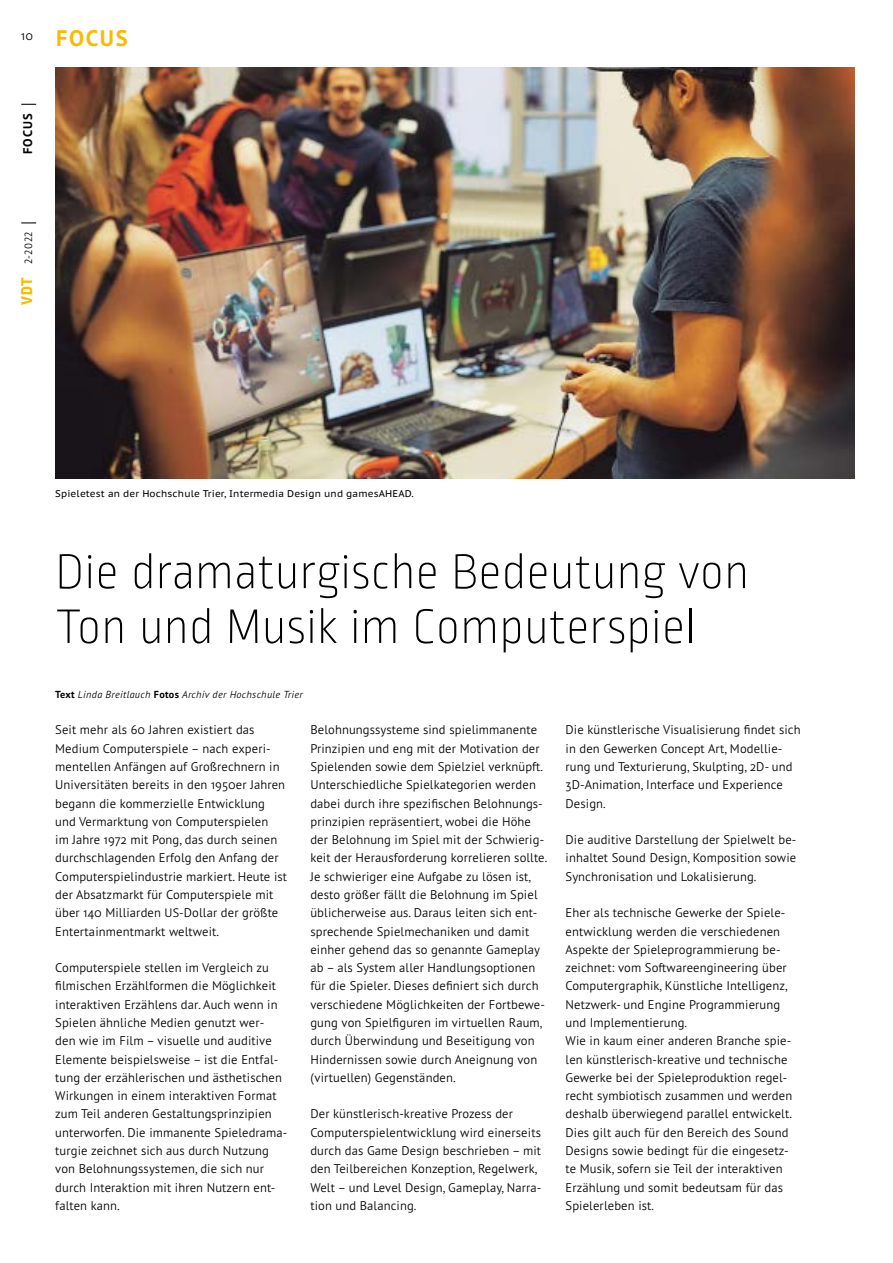
<style>
.page{position:relative;width:893px;height:1263px;background:#fff}
.page>*{position:absolute;margin:0;border:0;box-sizing:border-box;transform-origin:0 0}
.t1{font:200 51px/54.9px "Ropa Sans Pro";color:#000}
.t2{font:700 22.5px "PT Sans Pro";color:#fbba00}
.t3{font:300 12.6px/18.3px "PT Sans Pro";letter-spacing:.01em;color:#000}
.t4{font:700 12.6px "PT Sans Pro";color:#000}
.t5{font:300 10.5px "PT Sans Pro";color:#000}
.t6{font:italic 300 10.2px "PT Sans Pro";letter-spacing:.03em;color:#000}
.t7{font:9.75px "PT Sans Pro Caption";letter-spacing:.015em;color:#000}
.s1{font-family:"Ropa Sans Pro";font-weight:800;font-size:16.5px;color:#fbba00}
.s2{font-weight:700;font-style:normal}
.s3{font-size:12.15px}
</style>
<div class="page">
<img style="left:55px;top:67px;width:800px;height:411px">
<svg style="left:21px;top:222px;width:15px;height:1px"></svg>
<svg style="left:21px;top:104px;width:15px;height:1px"></svg>
<h2 class="t2" style="left:21px;top:24px;width:79px"><sup>10</sup> Focus</h2>
<p class="t4" style="left:19px;top:154px;width:42px;rotate:-90deg">Focus</p>
<p class="t5" style="left:22px;top:305px;width:75px;rotate:-90deg"><span class="s1">VDT</span> 2-2022</p>
<p class="t7" style="left:55px;top:487px;width:360px">Spieletest an der Hochschule Trier, Intermedia Design und gamesAHEAD.</p>
<h1 class="t1" style="left:55px;top:547px;width:695px">Die dramaturgische Bedeutung von<br>Ton und Musik im Computerspiel</h1>
<p class="t6" style="left:55px;top:688px;width:249px"><span class="s2">Text</span> Linda Breitlauch <span class="s2">Fotos</span> Archiv der Hochschule Trier</p>
<p class="t3" style="left:55px;top:720px;width:233px">Seit mehr als 60 Jahren existiert das Medium Computerspiele – nach experi&shy;mentellen Anfängen auf Großrechnern in Universitäten bereits in den 1950er Jahren begann die kommerzielle Entwicklung und Vermarktung von Computerspielen<br>im Jahre 1972 mit Pong, das durch seinen durchschlagenden Erfolg den Anfang der Computerspielindustrie markiert. Heute ist der Absatzmarkt für Computerspiele mit über 140 Milliarden <span class="s3">US</span>-Dollar der größte Entertainmentmarkt weltweit.</p>
<p class="t3" style="left:55px;top:958px;width:234px">Computerspiele stellen im Vergleich zu filmischen Erzählformen die Möglichkeit interaktiven Erzählens dar. Auch wenn in Spielen ähnliche Medien genutzt wer&shy;den wie im Film – visuelle und auditive Elemente beispielsweise – ist die Entfal&shy;tung der erzählerischen und ästhetischen Wirkungen in einem interaktiven Format zum Teil anderen Gestaltungsprinzipien unterworfen. Die immanente Spieledrama&shy;turgie zeichnet sich aus durch Nutzung von Belohnungssystemen, die sich nur durch Interaktion mit ihren Nutzern ent&shy;falten kann.</p>
<p class="t3" style="left:310px;top:720px;width:238px">Belohnungssysteme sind spielimmanente Prinzipien und eng mit der Motivation der Spielenden sowie dem Spielziel verknüpft.<br>Unterschiedliche Spielkategorien werden dabei durch ihre spezifischen Belohnungs&shy;prinzipien repräsentiert, wobei die Höhe der Belohnung im Spiel mit der Schwierig&shy;keit der Herausforderung korrelieren sollte.<br>Je schwieriger eine Aufgabe zu lösen ist, desto größer fällt die Belohnung im Spiel üblicherweise aus. Daraus leiten sich ent&shy;sprechende Spielmechaniken und damit einher gehend das so genannte Gameplay ab – als System aller Handlungsoptionen für die Spieler. Dieses definiert sich durch verschiedene Möglichkeiten der Fortbewe&shy;gung von Spielfiguren im virtuellen Raum, durch Überwindung und Beseitigung von Hindernissen sowie durch Aneignung von (virtuellen) Gegenständen.</p>
<p class="t3" style="left:310px;top:1104px;width:232px">Der künstlerisch-kreative Prozess der Computerspielentwicklung wird einerseits durch das Game Design beschrieben – mit den Teilbereichen Konzeption, Regelwerk, Welt – und Level Design, Gameplay, Narra&shy;tion und Balancing.</p>
<p class="t3" style="left:566px;top:720px;width:237px">Die künstlerische Visualisierung findet sich in den Gewerken Concept Art, Modellie&shy;rung und Texturierung, Skulpting, 2D- und 3D-Animation, Interface und Experience Design.</p>
<p class="t3" style="left:566px;top:830px;width:232px;text-align:justify">Die auditive Darstellung der Spielwelt be&shy;inhaltet Sound Design, Komposition sowie Synchronisation und Lokalisierung.</p>
<p class="t3" style="left:566px;top:903px;width:228px">Eher als technische Gewerke der Spiele&shy;entwicklung werden die verschiedenen Aspekte der Spieleprogrammierung be&shy;zeichnet: vom Softwareengineering über Computergraphik, Künstliche Intelligenz, Netzwerk- und Engine Programmierung und Implementierung.<br>Wie in kaum einer anderen Branche spie&shy;len künstlerisch-kreative und technische Gewerke bei der Spieleproduktion regel&shy;recht symbiotisch zusammen und werden deshalb überwiegend parallel entwickelt.<br>Dies gilt auch für den Bereich des Sound Designs sowie bedingt für die eingesetz&shy;te Musik, sofern sie Teil der interaktiven Erzählung und somit bedeutsam für das Spielerleben ist.</p>
</div>
